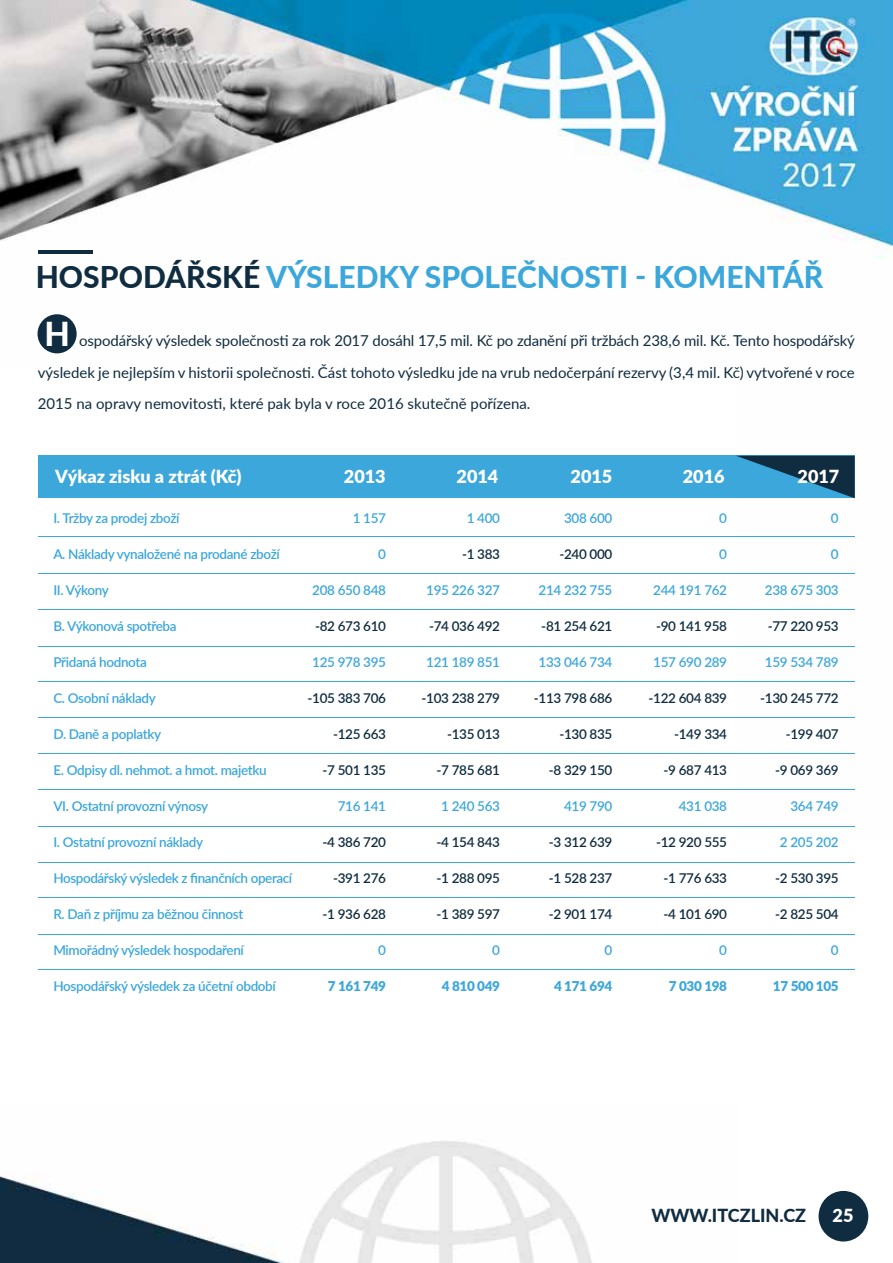
<style>
.page{position:relative;width:893px;height:1263px;background:#fff}
.page>*{position:absolute;margin:0;border:0;box-sizing:border-box;transform-origin:0 0}
.t1{font:800 33px "Lato";color:#fff}
.t2{font:800 30px "Lato";color:#3ba7da}
.t3{font:900 18px "Lato";color:#fff}
.t4{font:800 18px "Lato";color:#102c40}
.t5{font:15px/31.5px "Lato";color:#102c40}
.t6{font:600 13.5px "Lato";letter-spacing:-.025em;color:#3ba7da}
.t7{font:600 13.5px "Lato";letter-spacing:-.025em;color:#102c40}
.t8{font:900 13.5px "Lato";letter-spacing:-.025em;color:#3ba7da}
.s1{color:#102c40}
</style>
<div class="page">
<img style="left:0;top:0;width:893px;height:1263px">
<div style="left:819px;top:1191px;width:49px;height:50px;background:#102c40;border-radius:50%"></div>
<hr style="left:38px;top:250px;width:54px;height:4px;background:#102c40">
<div style="left:38px;top:314px;width:39px;height:39px;background:#102c40;border-radius:50%"></div>
<div style="left:38px;top:456px;width:817px;height:42px;background:#3ba7da"></div>
<svg style="left:737px;top:456px;width:118px;height:42px"></svg>
<hr style="left:38px;top:536px;width:817px;height:1px;background:#3ba7da">
<hr style="left:38px;top:609px;width:817px;height:1px;background:#3ba7da">
<hr style="left:38px;top:646px;width:817px;height:1px;background:#3ba7da">
<hr style="left:38px;top:681px;width:817px;height:1px;background:#3ba7da">
<hr style="left:38px;top:717px;width:817px;height:1px;background:#3ba7da">
<hr style="left:38px;top:753px;width:817px;height:1px;background:#3ba7da">
<hr style="left:38px;top:789px;width:817px;height:1px;background:#3ba7da">
<hr style="left:38px;top:826px;width:817px;height:1px;background:#3ba7da">
<hr style="left:38px;top:862px;width:817px;height:1px;background:#3ba7da">
<hr style="left:38px;top:897px;width:817px;height:1px;background:#3ba7da">
<hr style="left:38px;top:934px;width:817px;height:1px;background:#3ba7da">
<hr style="left:38px;top:969px;width:817px;height:1px;background:#3ba7da">
<hr style="left:38px;top:573px;width:817px;height:1px;background:#3ba7da">
<h2 class="t2" style="left:36px;top:254px;width:789px"><span class="s1">HOSPODÁŘSKÉ</span> VÝSLEDKY SPOLEČNOSTI - KOMENTÁŘ</h2>
<h1 class="t1" style="left:45px;top:309px;width:27px">H</h1>
<p class="t5" style="left:38px;top:356px;width:818px">výsledek je nejlepším v historii společnosti. Část tohoto výsledku jde na vrub nedočerpání rezervy (3,4 mil. Kč) vytvořené v roce<br>2015 na opravy nemovitosti, které pak byla v roce 2016 skutečně pořízena.</p>
<p class="t5" style="left:79px;top:324px;width:777px">ospodářský výsledek společnosti za rok 2017 dosáhl 17,5 mil. Kč po zdanění při tržbách 238,6 mil. Kč. Tento hospodářský</p>
<h3 class="t3" style="left:55px;top:463px;width:188px">Výkaz zisku a ztrát (Kč)</h3>
<h3 class="t3" style="left:344px;top:463px;width:43px">2013</h3>
<p class="t6" style="left:53px;top:509px;width:128px">I. Tržby za prodej zboží</p>
<p class="t6" style="left:53px;top:545px;width:228px">A. Náklady vynaložené na prodané zboží</p>
<p class="t6" style="left:53px;top:581px;width:57px">II. Výkony</p>
<p class="t6" style="left:53px;top:617px;width:125px">B. Výkonová spotřeba</p>
<p class="t6" style="left:53px;top:653px;width:95px">Přidaná hodnota</p>
<p class="t6" style="left:53px;top:689px;width:104px">C. Osobní náklady</p>
<p class="t6" style="left:53px;top:725px;width:109px">D. Daně a poplatky</p>
<p class="t6" style="left:53px;top:761px;width:215px">E. Odpisy dl. nehmot. a hmot. majetku</p>
<p class="t6" style="left:53px;top:797px;width:156px">VI. Ostatní provozní výnosy</p>
<p class="t6" style="left:53px;top:833px;width:151px">I. Ostatní provozní náklady</p>
<p class="t6" style="left:53px;top:869px;width:240px">Hospodářský výsledek z finančních operací</p>
<p class="t6" style="left:53px;top:905px;width:191px">R. Daň z příjmu za běžnou činnost</p>
<p class="t6" style="left:53px;top:941px;width:192px">Mimořádný výsledek hospodaření</p>
<p class="t6" style="left:53px;top:977px;width:224px">Hospodářský výsledek za účetní období</p>
<p class="t6" style="left:353px;top:509px;width:35px">1 157</p>
<p class="t6" style="left:378px;top:545px;width:9px">0</p>
<p class="t6" style="left:312px;top:581px;width:75px">208 650 848</p>
<p class="t7" style="left:315px;top:617px;width:73px">-82 673 610</p>
<p class="t6" style="left:312px;top:653px;width:75px">125 978 395</p>
<p class="t7" style="left:308px;top:689px;width:80px">-105 383 706</p>
<p class="t7" style="left:333px;top:725px;width:55px">-125 663</p>
<p class="t7" style="left:323px;top:761px;width:65px">-7 501 135</p>
<p class="t6" style="left:338px;top:797px;width:50px">716 141</p>
<p class="t7" style="left:323px;top:833px;width:65px">-4 386 720</p>
<p class="t7" style="left:333px;top:869px;width:55px">-391 276</p>
<p class="t7" style="left:323px;top:905px;width:65px">-1 936 628</p>
<p class="t6" style="left:378px;top:941px;width:9px">0</p>
<p class="t8" style="left:328px;top:976px;width:60px">7 161 749</p>
<h3 class="t3" style="left:457px;top:463px;width:43px">2014</h3>
<p class="t6" style="left:467px;top:509px;width:35px">1 400</p>
<p class="t7" style="left:462px;top:545px;width:40px">-1 383</p>
<p class="t6" style="left:426px;top:581px;width:75px">195 226 327</p>
<p class="t7" style="left:429px;top:617px;width:73px">-74 036 492</p>
<p class="t6" style="left:426px;top:653px;width:75px">121 189 851</p>
<p class="t7" style="left:422px;top:689px;width:80px">-103 238 279</p>
<p class="t7" style="left:447px;top:725px;width:55px">-135 013</p>
<p class="t7" style="left:437px;top:761px;width:65px">-7 785 681</p>
<p class="t6" style="left:441px;top:797px;width:60px">1 240 563</p>
<p class="t7" style="left:437px;top:833px;width:65px">-4 154 843</p>
<p class="t7" style="left:437px;top:869px;width:65px">-1 288 095</p>
<p class="t7" style="left:437px;top:905px;width:65px">-1 389 597</p>
<p class="t6" style="left:492px;top:941px;width:9px">0</p>
<p class="t8" style="left:442px;top:976px;width:60px">4 810 049</p>
<h3 class="t3" style="left:571px;top:463px;width:43px">2015</h3>
<p class="t6" style="left:564px;top:509px;width:50px">308 600</p>
<p class="t7" style="left:559px;top:545px;width:55px">-240 000</p>
<p class="t6" style="left:538px;top:581px;width:75px">214 232 755</p>
<p class="t7" style="left:541px;top:617px;width:73px">-81 254 621</p>
<p class="t6" style="left:538px;top:653px;width:75px">133 046 734</p>
<p class="t7" style="left:534px;top:689px;width:80px">-113 798 686</p>
<p class="t7" style="left:559px;top:725px;width:55px">-130 835</p>
<p class="t7" style="left:549px;top:761px;width:65px">-8 329 150</p>
<p class="t6" style="left:564px;top:797px;width:50px">419 790</p>
<p class="t7" style="left:549px;top:833px;width:65px">-3 312 639</p>
<p class="t7" style="left:549px;top:869px;width:65px">-1 528 237</p>
<p class="t7" style="left:549px;top:905px;width:65px">-2 901 174</p>
<p class="t6" style="left:604px;top:941px;width:9px">0</p>
<p class="t8" style="left:554px;top:976px;width:60px">4 171 694</p>
<h3 class="t3" style="left:683px;top:463px;width:43px">2016</h3>
<p class="t6" style="left:719px;top:509px;width:9px">0</p>
<p class="t6" style="left:719px;top:545px;width:9px">0</p>
<p class="t6" style="left:653px;top:581px;width:75px">244 191 762</p>
<p class="t7" style="left:656px;top:617px;width:73px">-90 141 958</p>
<p class="t6" style="left:653px;top:653px;width:75px">157 690 289</p>
<p class="t7" style="left:649px;top:689px;width:80px">-122 604 839</p>
<p class="t7" style="left:674px;top:725px;width:55px">-149 334</p>
<p class="t7" style="left:664px;top:761px;width:65px">-9 687 413</p>
<p class="t6" style="left:679px;top:797px;width:50px">431 038</p>
<p class="t7" style="left:656px;top:833px;width:73px">-12 920 555</p>
<p class="t7" style="left:664px;top:869px;width:65px">-1 776 633</p>
<p class="t7" style="left:664px;top:905px;width:65px">-4 101 690</p>
<p class="t6" style="left:719px;top:941px;width:9px">0</p>
<p class="t8" style="left:669px;top:976px;width:60px">7 030 198</p>
<h3 class="t3" style="left:798px;top:463px;width:43px">2017</h3>
<p class="t6" style="left:831px;top:509px;width:9px">0</p>
<p class="t6" style="left:831px;top:545px;width:9px">0</p>
<p class="t6" style="left:765px;top:581px;width:75px">238 675 303</p>
<p class="t7" style="left:768px;top:617px;width:73px">-77 220 953</p>
<p class="t6" style="left:765px;top:653px;width:75px">159 534 789</p>
<p class="t7" style="left:760px;top:689px;width:80px">-130 245 772</p>
<p class="t7" style="left:786px;top:725px;width:55px">-199 407</p>
<p class="t7" style="left:775px;top:761px;width:65px">-9 069 369</p>
<p class="t6" style="left:790px;top:797px;width:50px">364 749</p>
<p class="t6" style="left:780px;top:833px;width:60px">2 205 202</p>
<p class="t7" style="left:775px;top:869px;width:65px">-2 530 395</p>
<p class="t7" style="left:775px;top:905px;width:65px">-2 825 504</p>
<p class="t6" style="left:831px;top:941px;width:9px">0</p>
<p class="t8" style="left:773px;top:976px;width:67px">17 500 105</p>
<h3 class="t4" style="left:651px;top:1202px;width:156px">WWW.ITCZLIN.CZ</h3>
<h3 class="t3" style="left:833px;top:1202px;width:22px">25</h3>
</div>
